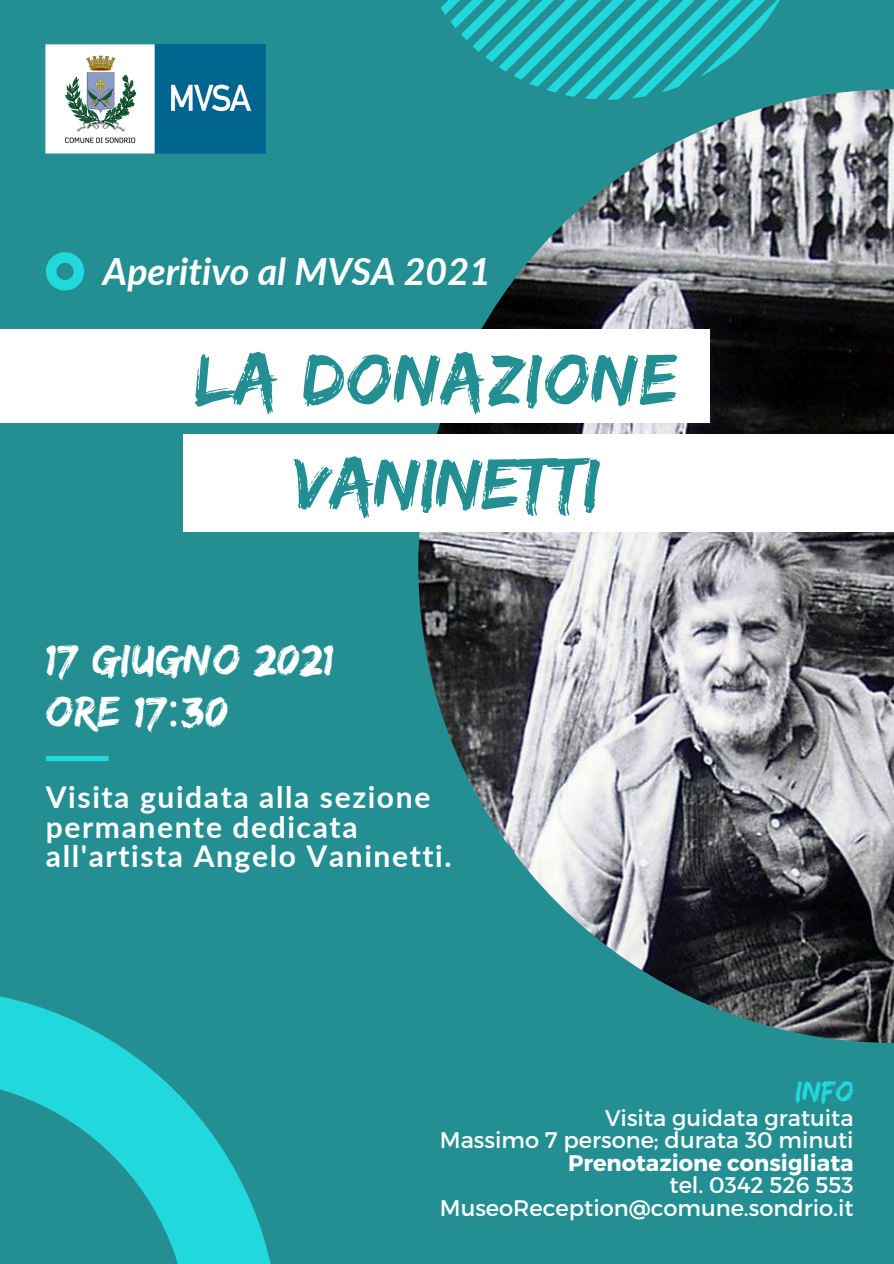
<style>
.page{position:relative;width:894px;height:1264px;background:#fff}
.page>*{position:absolute;margin:0;border:0;box-sizing:border-box;transform-origin:0 0}
.t1{font:75px "Edo";letter-spacing:.02em;color:#238f92}
.t2{font:75px "Edo";letter-spacing:-.015em;color:#238f92}
.t3{font:45px "Edo";letter-spacing:.02em;color:#fff}
.t4{font:italic 700 37.5px "Lato";color:#fff}
.t5{font:700 30px/29.2px "Lato";letter-spacing:.055em;color:#fff}
.t6{font:30px "Edo";color:#21d8dd}
.t7{font:22.5px "Montserrat";color:#fff}
.t8{font:700 22.5px "Montserrat";color:#fff}
.s1{font-family:"Noto Sans"}
</style>
<div class="page">
<div style="left:0;top:0;width:893px;height:1263px;background:#238f92"></div>
<img style="left:418px;top:89px;width:475px;height:954px">
<svg style="left:418px;top:0;width:387px;height:100px"></svg>
<svg style="left:46px;top:252px;width:38px;height:38px"></svg>
<div style="left:0;top:329px;width:709px;height:94px;background:#fff"></div>
<div style="left:183px;top:434px;width:710px;height:97px;background:#fff"></div>
<svg style="left:0;top:996px;width:271px;height:267px"></svg>
<svg style="left:0;top:1079px;width:189px;height:184px"></svg>
<svg style="left:46px;top:756px;width:63px;height:5px"></svg>
<img style="left:46px;top:44px;width:219px;height:109px">
<p class="t4" style="left:103px;top:248px;width:389px">Aperitivo al MVSA 2021</p>
<p class="t1" style="left:194px;top:335px;width:484px">LA DONAZIONE</p>
<p class="t2" style="left:294px;top:440px;width:307px">VANINETTI</p>
<p class="t3" style="left:46px;top:633px;width:289px">17 GIUGNO 2021</p>
<p class="t3" style="left:46px;top:685px;width:183px">ORE 17<span class="s1">:</span>30</p>
<p class="t5" style="left:46px;top:782px;width:407px">Visita guidata alla sezione permanente dedicata all'artista Angelo Vaninetti.</p>
<p class="t6" style="left:795px;top:1073px;width:60px">INFO</p>
<p class="t7" style="left:605px;top:1103px;width:250px">Visita guidata gratuita</p>
<p class="t7" style="left:440px;top:1125px;width:415px">Massimo 7 persone; durata 30 minuti</p>
<p class="t8" style="left:568px;top:1148px;width:287px">Prenotazione consigliata</p>
<p class="t7" style="left:669px;top:1170px;width:186px">tel. 0342 526 553</p>
<p class="t7" style="left:439px;top:1193px;width:415px">MuseoReception@comune.sondrio.it</p>
</div>
